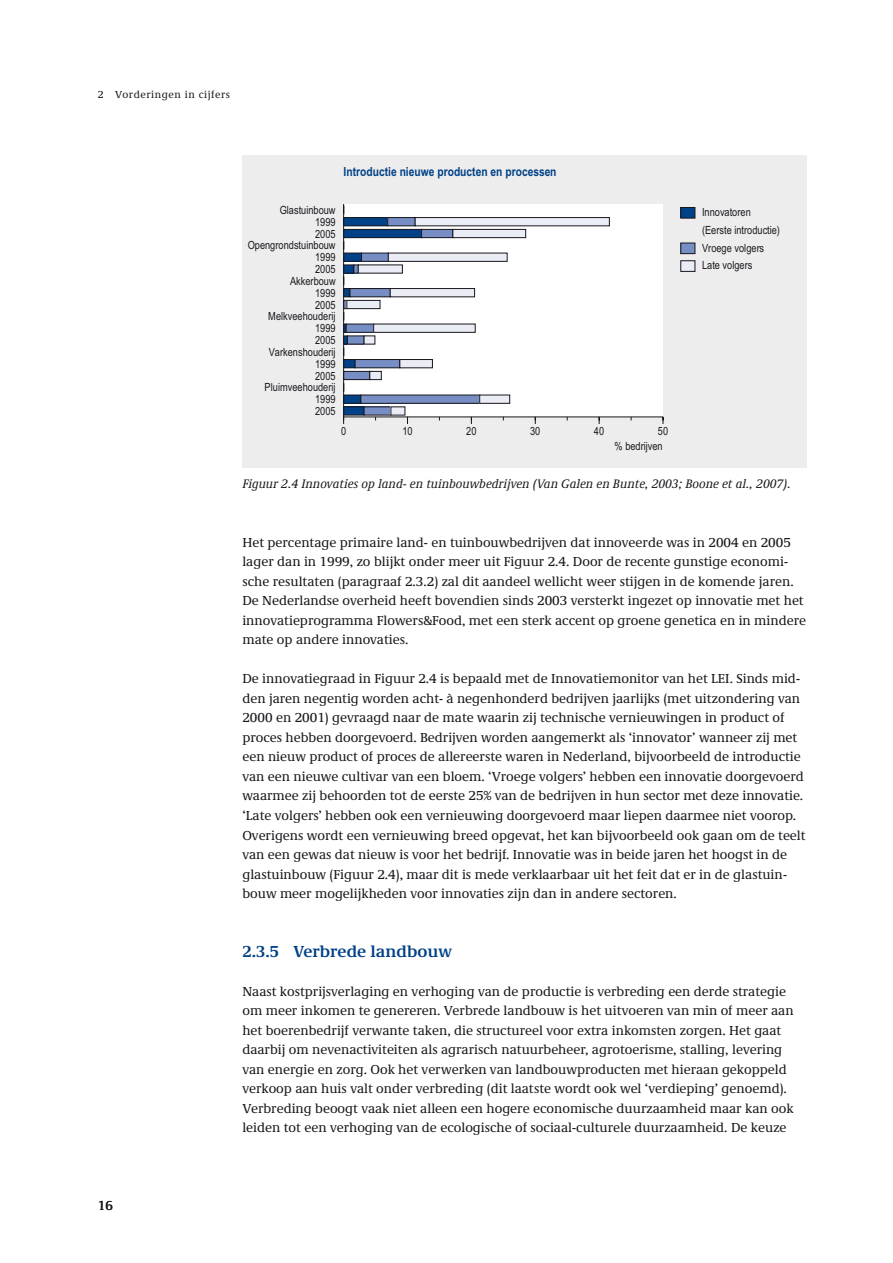
<style>
.page{position:relative;width:893px;height:1263px;background:#fff}
.page>*{position:absolute;margin:0;border:0;box-sizing:border-box;transform-origin:0 0}
.t1{font:700 16.5px "RIVM Demos";letter-spacing:.005em;color:#004187}
.t2{font:13.5px/19.5px "RIVM Demos";color:#1a171c}
.t3{font:italic 12.75px "RIVM Demos";color:#1a171c}
.t4{font:700 12.45px "Arial Narrow";color:#004187}
.t5{font:11.25px/11.9px "Arial Narrow";color:#1a171c}
.t6{font:10.5px "RIVM Demos";letter-spacing:.05em;color:#1a171c}
</style>
<div class="page">
<div style="left:242px;top:155px;width:565px;height:312px;background:#ededee"></div>
<div style="left:343px;top:204px;width:321px;height:214px;background:#fff"></div>
<svg style="left:343px;top:205px;width:183px;height:219px;background:#d6dae2"></svg>
<div style="left:681px;top:207px;width:14px;height:11px;background:#004187"></div>
<div style="left:680px;top:207px;width:15px;height:12px;border:1px solid #1a171c"></div>
<div style="left:681px;top:243px;width:14px;height:11px;background:#768ec3"></div>
<div style="left:680px;top:243px;width:15px;height:11px;border:1px solid #1a171c"></div>
<div style="left:681px;top:261px;width:14px;height:10px;background:#eaecf6"></div>
<div style="left:680px;top:260px;width:15px;height:12px;border:1px solid #1a171c"></div>
<p class="t6" style="left:98px;top:88px;width:4px">2</p>
<p class="t6" style="left:115px;top:88px;width:116px">Vorderingen in cijfers</p>
<p class="t2" style="left:98px;top:1196px;width:17px">16</p>
<p class="t4" style="left:344px;top:165px;width:214px">Introductie nieuwe producten en processen</p>
<p class="t5" style="left:248px;top:204px;width:90px;text-align:right">Glastuinbouw<br>1999<br>2005<br>Opengrondstuinbouw<br>1999<br>2005<br>Akkerbouw<br>1999<br>2005<br>Melkveehouderij<br>1999<br>2005<br>Varkenshouderij<br>1999<br>2005<br>Pluimveehouderij<br>1999<br>2005</p>
<p class="t5" style="left:341px;top:425px;width:7px">0</p>
<p class="t5" style="left:402px;top:425px;width:12px">10</p>
<p class="t5" style="left:466px;top:425px;width:12px">20</p>
<p class="t5" style="left:530px;top:425px;width:12px">30</p>
<p class="t5" style="left:594px;top:425px;width:12px">40</p>
<p class="t5" style="left:615px;top:424px;width:55px;line-height:14.9px;text-indent:43px">50 % bedrijven</p>
<p class="t5" style="left:702px;top:203px;width:79px;line-height:17.7px">Innovatoren (Eerste introductie)<br>Vroege volgers<br>Late volgers</p>
<p class="t3" style="left:242px;top:476px;width:550px">Figuur 2.4 Innovaties op land- en tuinbouwbedrijven (Van Galen en Bunte, 2003; Boone et al., 2007).</p>
<p class="t2" style="left:242px;top:532px;width:565px">Het percentage primaire land- en tuinbouwbedrijven dat innoveerde was in 2004 en 2005 lager dan in 1999, zo blijkt onder meer uit Figuur 2.4. Door de recente gunstige economi&shy;sche resultaten (paragraaf 2.3.2) zal dit aandeel wellicht weer stijgen in de komende jaren.<br>De Nederlandse overheid heeft bovendien sinds 2003 versterkt ingezet op innovatie met het innovatieprogramma Flowers&amp;Food, met een sterk accent op groene genetica en in mindere mate op andere innovaties.</p>
<p class="t2" style="left:242px;top:669px;width:565px">De innovatiegraad in Figuur 2.4 is bepaald met de Innovatiemonitor van het LEI. Sinds mid&shy;den jaren negentig worden acht- à negenhonderd bedrijven jaarlijks (met uitzondering van 2000 en 2001) gevraagd naar de mate waarin zij technische vernieuwingen in product of proces hebben doorgevoerd. Bedrijven worden aangemerkt als ‘innovator’ wanneer zij met een nieuw product of proces de allereerste waren in Nederland, bijvoorbeeld de introductie van een nieuwe cultivar van een bloem. ‘Vroege volgers’ hebben een innovatie doorgevoerd waarmee zij behoorden tot de eerste 25% van de bedrijven in hun sector met deze innovatie. ‘Late volgers’ hebben ook een vernieuwing doorgevoerd maar liepen daarmee niet voorop.<br>Overigens wordt een vernieuwing breed opgevat, het kan bijvoorbeeld ook gaan om de teelt van een gewas dat nieuw is voor het bedrijf. Innovatie was in beide jaren het hoogst in de glastuinbouw (Figuur 2.4), maar dit is mede verklaarbaar uit het feit dat er in de glastuin&shy;bouw meer mogelijkheden voor innovaties zijn dan in andere sectoren.</p>
<p class="t1" style="left:242px;top:941px;width:211px">2.3.5 Verbrede landbouw</p>
<p class="t2" style="left:242px;top:981px;width:553px">Naast kostprijsverlaging en verhoging van de productie is verbreding een derde strategie om meer inkomen te genereren. Verbrede landbouw is het uitvoeren van min of meer aan het boerenbedrijf verwante taken, die structureel voor extra inkomsten zorgen. Het gaat daarbij om nevenactiviteiten als agrarisch natuurbeheer, agrotoerisme, stalling, levering van energie en zorg. Ook het verwerken van landbouwproducten met hieraan gekoppeld verkoop aan huis valt onder verbreding (dit laatste wordt ook wel ‘verdieping’ genoemd).<br>Verbreding beoogt vaak niet alleen een hogere economische duurzaamheid maar kan ook leiden tot een verhoging van de ecologische of sociaal-culturele duurzaamheid. De keuze</p>
</div>
